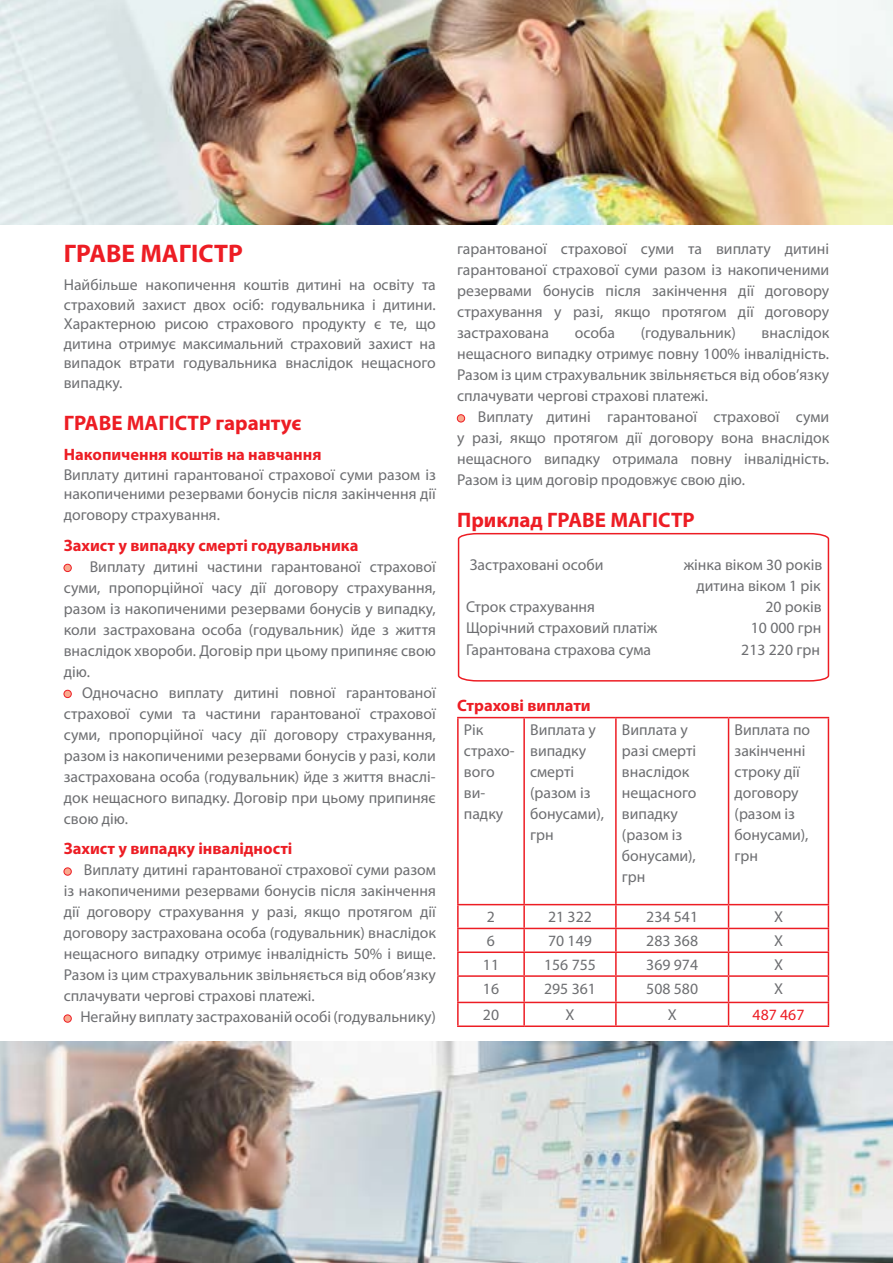
<style>
.page{position:relative;width:893px;height:1263px;background:#fff}
.page>*{position:absolute;margin:0;border:0;box-sizing:border-box;transform-origin:0 0}
.t1{font:700 25.5px "Myriad Pro";color:#ed1d24}
.t2{font:700 21px "Myriad Pro";color:#ed1d24}
.t3{font:700 16.5px "Myriad Pro";color:#ed1d24}
.t4{font:15.75px/21px "Myriad Pro";color:#6d6e71;text-align:justify}
.t5{font:15.75px "Myriad Pro";color:#ed1d24}
</style>
<div class="page">
<div style="left:64px;top:564px;width:7px;height:8px;background:#f9aa8f;border-radius:50%"></div>
<div style="left:64px;top:564px;width:7px;height:8px;border:1px solid #ed1d24;border-radius:50%"></div>
<div style="left:64px;top:690px;width:7px;height:8px;background:#f9aa8f;border-radius:50%"></div>
<div style="left:64px;top:690px;width:7px;height:8px;border:1px solid #ed1d24;border-radius:50%"></div>
<div style="left:64px;top:868px;width:7px;height:7px;background:#f9aa8f;border-radius:50%"></div>
<div style="left:64px;top:868px;width:7px;height:7px;border:1px solid #ed1d24;border-radius:50%"></div>
<div style="left:64px;top:1015px;width:7px;height:7px;background:#f9aa8f;border-radius:50%"></div>
<div style="left:64px;top:1015px;width:7px;height:7px;border:1px solid #ed1d24;border-radius:50%"></div>
<div style="left:457px;top:415px;width:8px;height:7px;background:#f9aa8f;border-radius:50%"></div>
<div style="left:457px;top:414px;width:8px;height:8px;border:1px solid #ed1d24;border-radius:50%"></div>
<hr style="left:457px;top:717px;width:67px;height:1px;background:#ed1d24">
<hr style="left:457px;top:718px;width:2px;height:186px;background:#ed1d24">
<hr style="left:524px;top:717px;width:92px;height:1px;background:#ed1d24">
<hr style="left:523px;top:718px;width:2px;height:186px;background:#ed1d24">
<hr style="left:616px;top:717px;width:112px;height:1px;background:#ed1d24">
<hr style="left:615px;top:718px;width:2px;height:186px;background:#ed1d24">
<hr style="left:728px;top:717px;width:101px;height:1px;background:#ed1d24">
<hr style="left:728px;top:718px;width:1px;height:186px;background:#ed1d24">
<hr style="left:828px;top:718px;width:1px;height:186px;background:#ed1d24">
<hr style="left:457px;top:904px;width:67px;height:1px;background:#ed1d24">
<hr style="left:457px;top:905px;width:2px;height:23px;background:#ed1d24">
<hr style="left:524px;top:904px;width:92px;height:1px;background:#ed1d24">
<hr style="left:523px;top:905px;width:2px;height:23px;background:#ed1d24">
<hr style="left:616px;top:904px;width:112px;height:1px;background:#ed1d24">
<hr style="left:615px;top:905px;width:2px;height:23px;background:#ed1d24">
<hr style="left:728px;top:904px;width:101px;height:1px;background:#ed1d24">
<hr style="left:457px;top:928px;width:67px;height:1px;background:#ed1d24">
<hr style="left:457px;top:929px;width:2px;height:22px;background:#ed1d24">
<hr style="left:524px;top:928px;width:92px;height:1px;background:#ed1d24">
<hr style="left:523px;top:929px;width:2px;height:22px;background:#ed1d24">
<hr style="left:616px;top:928px;width:112px;height:1px;background:#ed1d24">
<hr style="left:615px;top:929px;width:2px;height:22px;background:#ed1d24">
<hr style="left:728px;top:928px;width:101px;height:1px;background:#ed1d24">
<hr style="left:457px;top:951px;width:67px;height:2px;background:#ed1d24">
<hr style="left:457px;top:953px;width:2px;height:22px;background:#ed1d24">
<hr style="left:524px;top:951px;width:92px;height:2px;background:#ed1d24">
<hr style="left:523px;top:953px;width:2px;height:22px;background:#ed1d24">
<hr style="left:616px;top:951px;width:112px;height:2px;background:#ed1d24">
<hr style="left:615px;top:953px;width:2px;height:22px;background:#ed1d24">
<hr style="left:728px;top:951px;width:101px;height:2px;background:#ed1d24">
<hr style="left:457px;top:975px;width:67px;height:2px;background:#ed1d24">
<hr style="left:457px;top:977px;width:2px;height:25px;background:#ed1d24">
<hr style="left:524px;top:975px;width:92px;height:2px;background:#ed1d24">
<hr style="left:523px;top:977px;width:2px;height:25px;background:#ed1d24">
<hr style="left:616px;top:975px;width:112px;height:2px;background:#ed1d24">
<hr style="left:615px;top:977px;width:2px;height:25px;background:#ed1d24">
<hr style="left:728px;top:975px;width:101px;height:2px;background:#ed1d24">
<hr style="left:457px;top:1002px;width:67px;height:1px;background:#ed1d24">
<hr style="left:457px;top:1003px;width:2px;height:22px;background:#ed1d24">
<hr style="left:524px;top:1002px;width:92px;height:1px;background:#ed1d24">
<hr style="left:523px;top:1003px;width:2px;height:22px;background:#ed1d24">
<hr style="left:616px;top:1002px;width:112px;height:1px;background:#ed1d24">
<hr style="left:615px;top:1003px;width:2px;height:22px;background:#ed1d24">
<hr style="left:728px;top:1002px;width:101px;height:1px;background:#ed1d24">
<svg style="left:728px;top:905px;width:1px;height:120px"></svg>
<svg style="left:828px;top:905px;width:1px;height:120px"></svg>
<hr style="left:457px;top:1025px;width:67px;height:2px;background:#ed1d24">
<hr style="left:524px;top:1025px;width:92px;height:2px;background:#ed1d24">
<hr style="left:616px;top:1025px;width:112px;height:2px;background:#ed1d24">
<hr style="left:728px;top:1025px;width:101px;height:2px;background:#ed1d24">
<svg style="left:457px;top:532px;width:373px;height:150px"></svg>
<img style="left:0;top:0;width:893px;height:225px">
<img style="left:0;top:1041px;width:893px;height:222px">
<h1 class="t1" style="left:64px;top:236px;width:181px">ГРАВЕ МАГІСТР</h1>
<p class="t4" style="left:64px;top:275px;width:374px;line-height:19.5px">Найбільше накопичення коштів дитині на освіту та страховий захист двох осіб: годувальника і дитини.<br>Характерною рисою страхового продукту є те, що дитина отримує максимальний страховий захист на випадок втрати годувальника внаслідок нещасного випадку.</p>
<h2 class="t2" style="left:64px;top:409px;width:239px">ГРАВЕ МАГІСТР гарантує</h2>
<p class="t3" style="left:64px;top:444px;width:259px">Накопичення коштів на навчання</p>
<p class="t4" style="left:64px;top:464px;width:374px;line-height:19.5px">Виплату дитині гарантованої страхової суми разом із накопиченими резервами бонусів після закінчення дії</p>
<p class="t4" style="left:64px;top:504px;width:158px">договору страхування.</p>
<p class="t3" style="left:64px;top:534px;width:296px">Захист у випадку смерті годувальника</p>
<p class="t4" style="left:64px;top:556px;width:374px;text-indent:26px">Виплату дитині частини гарантованої страхової суми, пропорційної часу дії договору страхування, разом із накопиченими резервами бонусів у випадку, коли застрахована особа (годувальник) йде з життя внаслідок хвороби. Договір при цьому припиняє свою дію.</p>
<p class="t4" style="left:64px;top:682px;width:374px;text-indent:18px">Одночасно виплату дитині повної гарантованої страхової суми та частини гарантованої страхової суми, пропорційної часу дії договору страхування, разом із накопиченими резервами бонусів у разі, коли застрахована особа (годувальник) йде з життя внаслі&shy;док нещасного випадку. Договір при цьому припиняє свою дію.</p>
<p class="t3" style="left:64px;top:838px;width:230px">Захист у випадку інвалідності</p>
<p class="t4" style="left:64px;top:859px;width:374px;text-indent:20px">Виплату дитині гарантованої страхової суми разом із накопиченими резервами бонусів після закінчення дії договору страхування у разі, якщо протягом дії договору застрахована особа (годувальник) внаслідок нещасного випадку отримує інвалідність 50% і вище.<br>Разом із цим страхувальник звільняється від обов’язку сплачувати чергові страхові платежі.</p>
<p class="t4" style="left:80px;top:1006px;width:357px">Негайну виплату застрахованій особі (годувальнику)</p>
<p class="t4" style="left:457px;top:238px;width:374px">гарантованої страхової суми та виплату дитині гарантованої страхової суми разом із накопиченими резервами бонусів після закінчення дії договору страхування у разі, якщо протягом дії договору застрахована</p>
<p class="t4" style="left:575px;top:322px;width:42px">особа</p>
<p class="t4" style="left:641px;top:322px;width:97px">(годувальник)</p>
<p class="t4" style="left:457px;top:322px;width:374px;text-indent:304px">внаслідок нещасного випадку отримує повну 100% інвалідність.<br>Разом із цим страхувальник звільняється від обов’язку сплачувати чергові страхові платежі.</p>
<p class="t4" style="left:457px;top:406px;width:374px;text-indent:21px">Виплату дитині гарантованої страхової суми у разі, якщо протягом дії договору вона внаслідок нещасного випадку отримала повну інвалідність.<br>Разом із цим договір продовжує свою дію.</p>
<h2 class="t2" style="left:457px;top:506px;width:239px">Приклад ГРАВЕ МАГІСТР</h2>
<p class="t4" style="left:470px;top:554px;width:135px">Застраховані особи</p>
<p class="t4" style="left:684px;top:554px;width:140px;text-align:right">жінка віком 30 років дитина віком 1 рік</p>
<p class="t4" style="left:466px;top:596px;width:131px">Строк страхування</p>
<p class="t4" style="left:765px;top:596px;width:58px">20 років</p>
<p class="t4" style="left:466px;top:617px;width:193px">Щорічний страховий платіж</p>
<p class="t4" style="left:751px;top:617px;width:72px">10 000 грн</p>
<p class="t4" style="left:466px;top:638px;width:187px">Гарантована страхова сума</p>
<p class="t4" style="left:741px;top:638px;width:80px">213 220 грн</p>
<p class="t3" style="left:457px;top:694px;width:135px">Страхові виплати</p>
<p class="t4" style="left:464px;top:719px;width:52px;text-align:left">Рік страхо&shy;вого ви&shy;падку</p>
<p class="t4" style="left:530px;top:719px;width:75px;text-align:left">Виплата у випадку смерті (разом із бонусами), грн</p>
<p class="t4" style="left:622px;top:719px;width:76px;text-align:left">Виплата у разі смерті внаслідок нещасного випадку (разом із бонусами), грн</p>
<p class="t4" style="left:734px;top:719px;width:77px;text-align:left">Виплата по закінченні строку дії договору (разом із бонусами), грн</p>
<p class="t4" style="left:487px;top:906px;width:10px">2</p>
<p class="t4" style="left:548px;top:906px;width:45px">21 322</p>
<p class="t4" style="left:646px;top:906px;width:53px">234 541</p>
<p class="t4" style="left:774px;top:906px;width:10px">Х</p>
<p class="t4" style="left:487px;top:930px;width:10px">6</p>
<p class="t4" style="left:548px;top:930px;width:45px">70 149</p>
<p class="t4" style="left:646px;top:930px;width:53px">283 368</p>
<p class="t4" style="left:774px;top:930px;width:10px">Х</p>
<p class="t4" style="left:483px;top:954px;width:18px">11</p>
<p class="t4" style="left:544px;top:954px;width:53px">156 755</p>
<p class="t4" style="left:646px;top:954px;width:53px">369 974</p>
<p class="t4" style="left:774px;top:954px;width:10px">Х</p>
<p class="t4" style="left:483px;top:978px;width:18px">16</p>
<p class="t4" style="left:544px;top:978px;width:53px">295 361</p>
<p class="t4" style="left:646px;top:978px;width:53px">508 580</p>
<p class="t4" style="left:774px;top:978px;width:10px">Х</p>
<p class="t4" style="left:483px;top:1004px;width:18px">20</p>
<p class="t4" style="left:565px;top:1004px;width:10px">Х</p>
<p class="t4" style="left:668px;top:1004px;width:10px">Х</p>
<p class="t5" style="left:753px;top:1005px;width:53px">487 467</p>
</div>
